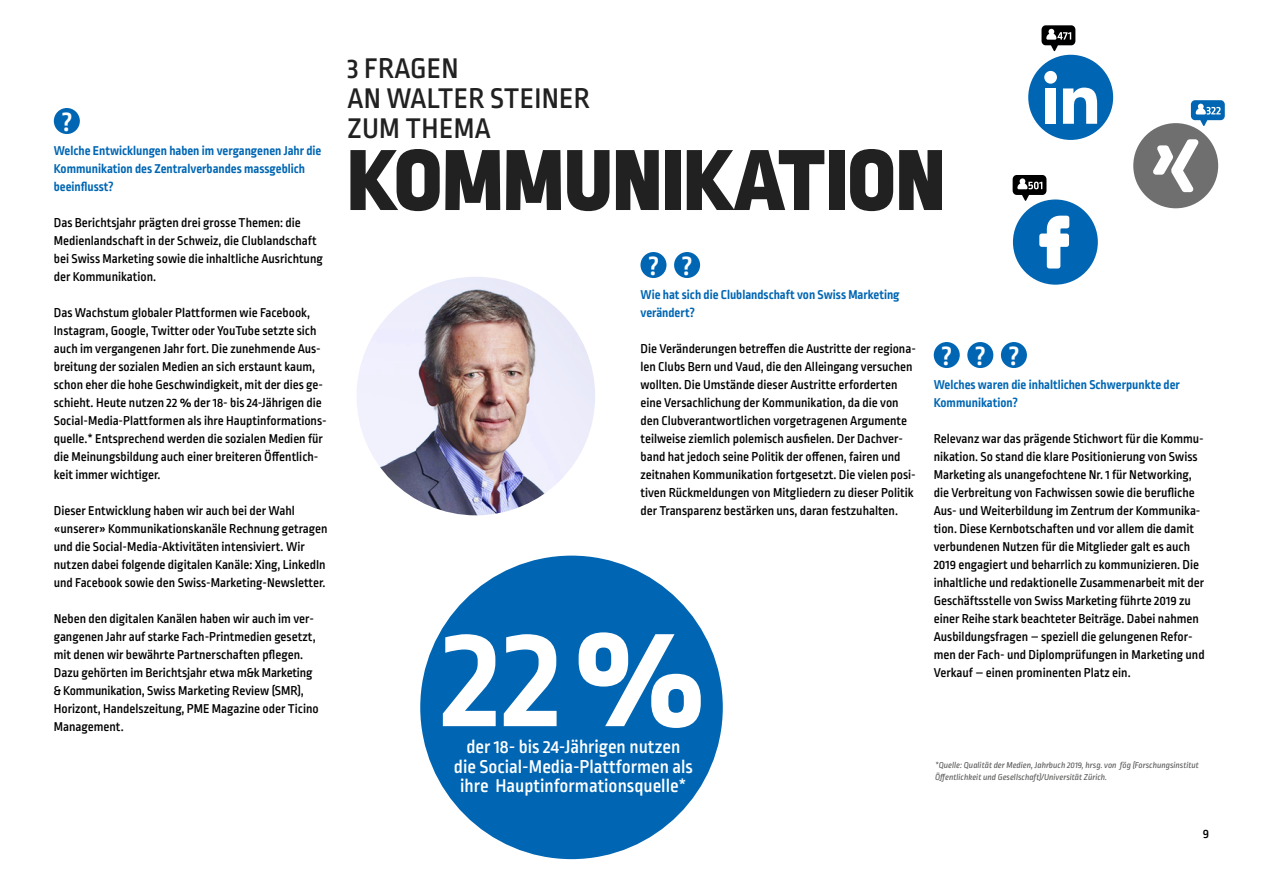
<style>
.page{position:relative;width:1263px;height:893px;background:#fff}
.page>*{position:absolute;margin:0;border:0;box-sizing:border-box;transform-origin:0 0}
.t1{font:700 150px "Ropa Sans Pro";color:#fff}
.t2{font:900 91.5px "Ropa Sans Pro";letter-spacing:.01em;color:#212121}
.t3{font:500 30px/30px "Ropa Sans Pro";letter-spacing:.01em;color:#212121}
.t4{font:700 26.7px "Ropa Sans Pro";color:#fff}
.t5{font:500 19.5px/19.5px "Ropa Sans Pro";color:#fff;text-align:center}
.t6{font:500 13.5px/18px "Ropa Sans Pro";color:#000}
.t7{font:700 13.5px/18px "Ropa Sans Pro";color:#0066b3}
.t8{font:italic 9px/12px "Ropa Sans Pro";color:#575756}
</style>
<div class="page">
<img style="left:357px;top:277px;width:238px;height:238px;border-radius:119px">
<div style="left:54px;top:108px;width:26px;height:26px;background:#0066b3;border-radius:50%"></div>
<div style="left:674px;top:252px;width:26px;height:26px;background:#0066b3;border-radius:50%"></div>
<div style="left:640px;top:252px;width:26px;height:26px;background:#0066b3;border-radius:50%"></div>
<div style="left:967px;top:342px;width:26px;height:26px;background:#0066b3;border-radius:50%"></div>
<div style="left:934px;top:342px;width:26px;height:26px;background:#0066b3;border-radius:50%"></div>
<div style="left:1001px;top:342px;width:26px;height:26px;background:#0066b3;border-radius:50%"></div>
<div style="left:420px;top:556px;width:303px;height:303px;background:#0066b3;border-radius:50%"></div>
<div style="left:1133px;top:123px;width:85px;height:85px;background:#706f6f;border-radius:50%"></div>
<svg style="left:1153px;top:139px;width:45px;height:53px"></svg>
<div style="left:1028px;top:55px;width:85px;height:85px;background:#0066b3;border-radius:50%"></div>
<svg style="left:1063px;top:88px;width:34px;height:36px"></svg>
<div style="left:1045px;top:88px;width:11px;height:36px;background:#fff"></div>
<div style="left:1044px;top:71px;width:13px;height:13px;background:#fff;border-radius:50%"></div>
<div style="left:1013px;top:199px;width:85px;height:86px;background:#0066b3;border-radius:50%"></div>
<svg style="left:1039px;top:216px;width:30px;height:52px"></svg>
<svg style="left:1041px;top:25px;width:34px;height:26px"></svg>
<svg style="left:1191px;top:100px;width:34px;height:26px"></svg>
<svg style="left:1012px;top:175px;width:34px;height:26px"></svg>
<h3 class="t4" style="left:62px;top:107px;width:12px">?</h3>
<p class="t7" style="left:54px;top:142px;width:269px">Welche Entwicklungen haben im vergangenen Jahr die<br>Kommunikation des Zentralverbandes massgeblich beeinflusst?</p>
<p class="t6" style="left:54px;top:214px;width:270px">Das Berichtsjahr prägten drei grosse Themen: die Medienlandschaft in der Schweiz, die Clublandschaft bei Swiss Marketing sowie die inhaltliche Ausrichtung der Kommunikation.</p>
<p class="t6" style="left:54px;top:304px;width:274px">Das Wachstum globaler Plattformen wie Facebook, Instagram, Google, Twitter oder YouTube setzte sich auch im vergangenen Jahr fort. Die zunehmende Aus&shy;breitung der sozialen Medien an sich erstaunt kaum, schon eher die hohe Geschwindigkeit, mit der dies ge&shy;schieht. Heute nutzen 22 % der 18- bis 24-Jährigen die Social-Media-Plattformen als ihre Hauptinformations&shy;quelle.* Entsprechend werden die sozialen Medien für die Meinungsbildung auch einer breiteren Öffentlich&shy;keit immer wichtiger.</p>
<p class="t6" style="left:54px;top:502px;width:275px">Dieser Entwicklung haben wir auch bei der Wahl «unserer» Kommunikationskanäle Rechnung getragen und die Social-Media-Aktivitäten intensiviert. Wir nutzen dabei folgende digitalen Kanäle: Xing, LinkedIn und Facebook sowie den Swiss-Marketing-Newsletter.</p>
<p class="t6" style="left:54px;top:610px;width:266px">Neben den digitalen Kanälen haben wir auch im ver&shy;gangenen Jahr auf starke Fach-Printmedien gesetzt, mit denen wir bewährte Partnerschaften pflegen.<br>Dazu gehörten im Berichtsjahr etwa m&amp;k Marketing &amp; Kommunikation, Swiss Marketing Review (SMR), Horizont, Handelszeitung, PME Magazine oder Ticino Management.</p>
<h3 class="t3" style="left:347px;top:55px;width:244px">3 FRAGEN<br>AN WALTER STEINER<br>ZUM THEMA</h3>
<h2 class="t2" style="left:348px;top:125px;width:598px">KOMMUNIKATION</h2>
<h3 class="t4" style="left:649px;top:251px;width:45px">? ?</h3>
<p class="t7" style="left:640px;top:286px;width:261px">Wie hat sich die Clublandschaft von Swiss Marketing verändert?</p>
<p class="t6" style="left:640px;top:340px;width:277px">Die Veränderungen betreffen die Austritte der regiona&shy;len Clubs Bern und Vaud, die den Alleingang versuchen wollten. Die Umstände dieser Austritte erforderten eine Versachlichung der Kommunikation, da die von den Clubverantwortlichen vorgetragenen Argumente teilweise ziemlich polemisch ausfielen. Der Dachver&shy;band hat jedoch seine Politik der offenen, fairen und zeitnahen Kommunikation fortgesetzt. Die vielen posi&shy;tiven Rückmeldungen von Mitgliedern zu dieser Politik der Transparenz bestärken uns, daran festzuhalten.</p>
<h1 class="t1" style="left:442px;top:592px;width:264px">22%</h1>
<h3 class="t5" style="left:454px;top:738px;width:241px">der 18- bis 24-Jährigen nutzen die Social-Media-Plattformen als ihre Hauptinformationsquelle*</h3>
<h3 class="t4" style="left:942px;top:341px;width:79px">???</h3>
<p class="t7" style="left:934px;top:376px;width:248px">Welches waren die inhaltlichen Schwerpunkte der<br>Kommunikation?</p>
<p class="t6" style="left:934px;top:430px;width:272px">Relevanz war das prägende Stichwort für die Kommu&shy;nikation. So stand die klare Positionierung von Swiss Marketing als unangefochtene Nr. 1 für Networking, die Verbreitung von Fachwissen sowie die berufliche Aus- und Weiterbildung im Zentrum der Kommunika&shy;tion. Diese Kernbotschaften und vor allem die damit verbundenen Nutzen für die Mitglieder galt es auch 2019 engagiert und beharrlich zu kommunizieren. Die inhaltliche und redaktionelle Zusammenarbeit mit der Geschäftsstelle von Swiss Marketing führte 2019 zu einer Reihe stark beachteter Beiträge. Dabei nahmen Ausbildungsfragen – speziell die gelungenen Refor&shy;men der Fach- und Diplomprüfungen in Marketing und Verkauf – einen prominenten Platz ein.</p>
<p class="t8" style="left:935px;top:759px;width:266px">*Quelle: Qualität der Medien, Jahrbuch 2019, hrsg. von fög (Forschungsinstitut<br>Öffentlichkeit und Gesellschaft)/Universität Zürich.</p>
<p class="t6" style="left:1203px;top:826px;width:8px">9</p>
</div>
